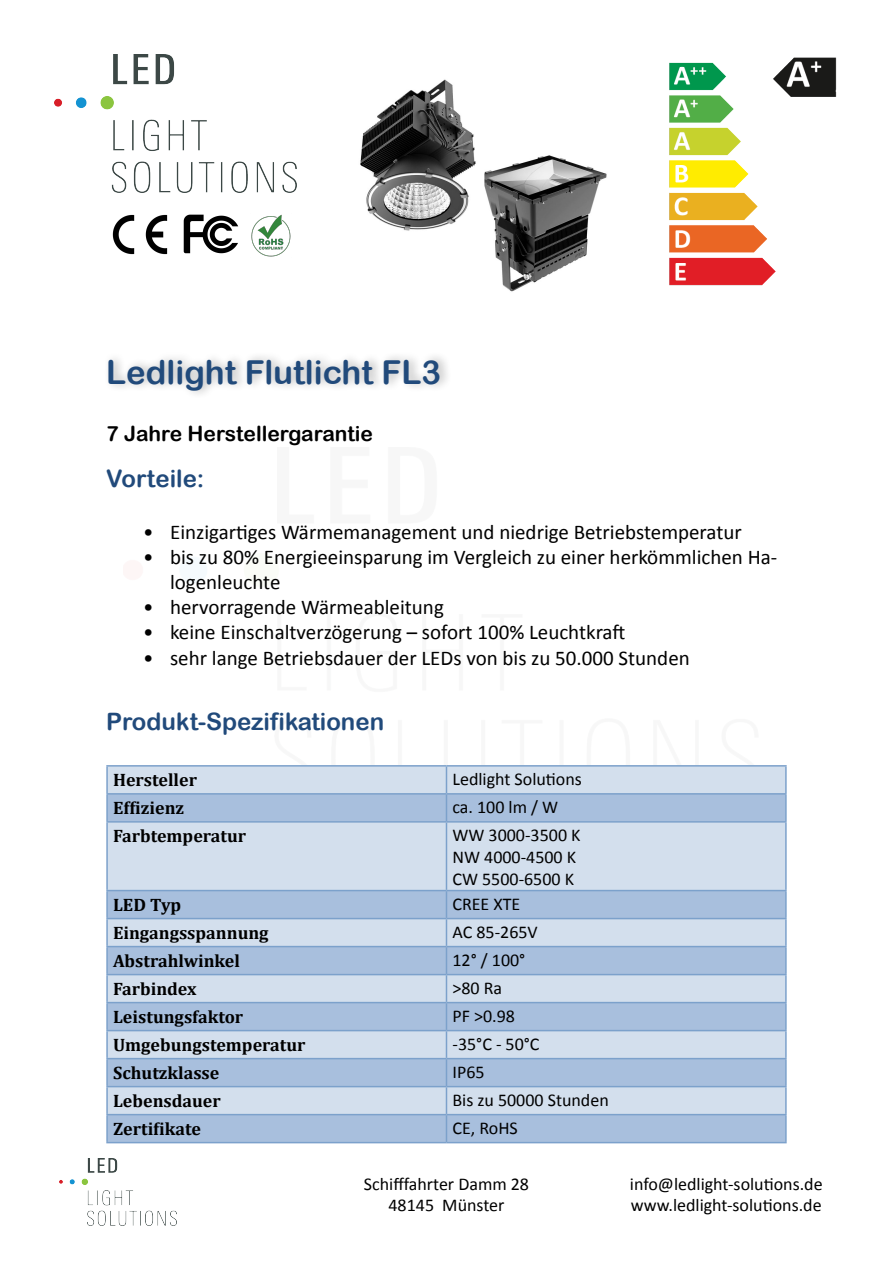
<style>
.page{position:relative;width:893px;height:1263px;background:#fff}
.page>*{position:absolute;margin:0;border:0;box-sizing:border-box;transform-origin:0 0}
.t1{font:33px "Arial Rounded MT Bold";color:#214a7b}
.t2{font:24px "Arial Rounded MT Bold";color:#214a7b}
.t3{font:21px/25.2px "Calibri";color:#000}
.t4{font:21px "Arial Rounded MT Bold";color:#000}
.t5{font:18px/21.6px "Calibri";color:#000}
.t6{font:700 18px "Cambria";color:#000}
</style>
<div class="page">
<img style="left:60px;top:1158px;width:116px;height:67px">
<img style="left:669px;top:57px;width:168px;height:229px">
<img style="left:54px;top:54px;width:242px;height:139px">
<img style="left:112px;top:214px;width:56px;height:41px">
<img style="left:183px;top:214px;width:56px;height:40px">
<img style="left:251px;top:214px;width:40px;height:43px">
<img style="left:360px;top:79px;width:247px;height:213px">
<div style="left:104px;top:351px;width:349px;height:49px;background:#000;opacity:.3"></div>
<div style="left:108px;top:767px;width:677px;height:26px;background:#d3dfed"></div>
<svg style="left:108px;top:795px;width:677px;height:347px"></svg>
<hr style="left:106px;top:765px;width:340px;height:2px;background:#7ca1cb">
<hr style="left:106px;top:767px;width:2px;height:26px;background:#7ca1cb">
<hr style="left:446px;top:765px;width:341px;height:2px;background:#7ca1cb">
<hr style="left:785px;top:767px;width:2px;height:26px;background:#7ca1cb">
<hr style="left:106px;top:793px;width:340px;height:2px;background:#7ca1cb">
<hr style="left:106px;top:795px;width:2px;height:26px;background:#7ca1cb">
<hr style="left:446px;top:793px;width:341px;height:2px;background:#7ca1cb">
<svg style="left:446px;top:767px;width:1px;height:54px"></svg>
<hr style="left:785px;top:795px;width:2px;height:26px;background:#7ca1cb">
<hr style="left:106px;top:821px;width:340px;height:2px;background:#7ca1cb">
<hr style="left:106px;top:823px;width:2px;height:67px;background:#7ca1cb">
<hr style="left:446px;top:821px;width:341px;height:2px;background:#7ca1cb">
<hr style="left:446px;top:823px;width:1px;height:67px;background:#7ca1cb">
<hr style="left:785px;top:823px;width:2px;height:67px;background:#7ca1cb">
<hr style="left:106px;top:890px;width:340px;height:1px;background:#7ca1cb">
<hr style="left:106px;top:891px;width:2px;height:27px;background:#7ca1cb">
<hr style="left:446px;top:890px;width:341px;height:1px;background:#7ca1cb">
<hr style="left:785px;top:891px;width:2px;height:27px;background:#7ca1cb">
<hr style="left:106px;top:918px;width:340px;height:1px;background:#7ca1cb">
<hr style="left:106px;top:919px;width:2px;height:27px;background:#7ca1cb">
<hr style="left:446px;top:918px;width:341px;height:1px;background:#7ca1cb">
<hr style="left:785px;top:919px;width:2px;height:27px;background:#7ca1cb">
<hr style="left:106px;top:946px;width:340px;height:1px;background:#7ca1cb">
<hr style="left:106px;top:947px;width:2px;height:27px;background:#7ca1cb">
<hr style="left:446px;top:946px;width:341px;height:1px;background:#7ca1cb">
<hr style="left:785px;top:947px;width:2px;height:27px;background:#7ca1cb">
<hr style="left:106px;top:974px;width:340px;height:1px;background:#7ca1cb">
<hr style="left:106px;top:975px;width:2px;height:27px;background:#7ca1cb">
<hr style="left:446px;top:974px;width:341px;height:1px;background:#7ca1cb">
<hr style="left:785px;top:975px;width:2px;height:27px;background:#7ca1cb">
<hr style="left:106px;top:1002px;width:340px;height:1px;background:#7ca1cb">
<hr style="left:106px;top:1003px;width:2px;height:27px;background:#7ca1cb">
<hr style="left:446px;top:1002px;width:341px;height:1px;background:#7ca1cb">
<hr style="left:785px;top:1003px;width:2px;height:27px;background:#7ca1cb">
<hr style="left:106px;top:1030px;width:340px;height:1px;background:#7ca1cb">
<hr style="left:106px;top:1031px;width:2px;height:27px;background:#7ca1cb">
<hr style="left:446px;top:1030px;width:341px;height:1px;background:#7ca1cb">
<hr style="left:785px;top:1031px;width:2px;height:27px;background:#7ca1cb">
<hr style="left:106px;top:1058px;width:340px;height:1px;background:#7ca1cb">
<hr style="left:106px;top:1059px;width:2px;height:27px;background:#7ca1cb">
<hr style="left:446px;top:1058px;width:341px;height:1px;background:#7ca1cb">
<hr style="left:785px;top:1059px;width:2px;height:27px;background:#7ca1cb">
<hr style="left:106px;top:1086px;width:340px;height:1px;background:#7ca1cb">
<hr style="left:106px;top:1087px;width:2px;height:27px;background:#7ca1cb">
<hr style="left:446px;top:1086px;width:341px;height:1px;background:#7ca1cb">
<hr style="left:785px;top:1087px;width:2px;height:27px;background:#7ca1cb">
<hr style="left:106px;top:1114px;width:340px;height:1px;background:#7ca1cb">
<hr style="left:106px;top:1115px;width:2px;height:27px;background:#7ca1cb">
<hr style="left:446px;top:1114px;width:341px;height:1px;background:#7ca1cb">
<svg style="left:446px;top:891px;width:1px;height:251px"></svg>
<hr style="left:785px;top:1115px;width:2px;height:27px;background:#7ca1cb">
<hr style="left:106px;top:1142px;width:340px;height:1px;background:#7ca1cb">
<hr style="left:446px;top:1142px;width:341px;height:1px;background:#7ca1cb">
<h1 class="t1" style="left:106px;top:353px;width:336px">Ledlight Flutlicht FL3</h1>
<p class="t4" style="left:106px;top:421px;width:268px">7 Jahre Herstellergarantie</p>
<p class="t2" style="left:106px;top:465px;width:100px">Vorteile:</p>
<p class="t3" style="left:143px;top:519px;width:600px">• Einzigartiges Wärmemanagement und niedrige Betriebstemperatur</p>
<p class="t3" style="left:170px;top:544px;width:609px;text-indent:-27px">• bis zu 80% Energieeinsparung im Vergleich zu einer herkömmlichen Ha&shy;logenleuchte</p>
<p class="t3" style="left:143px;top:595px;width:302px">• hervorragende Wärmeableitung</p>
<p class="t3" style="left:143px;top:620px;width:484px">• keine Einschaltverzögerung – sofort 100% Leuchtkraft</p>
<p class="t3" style="left:143px;top:645px;width:548px">• sehr lange Betriebsdauer der LEDs von bis zu 50.000 Stunden</p>
<p class="t2" style="left:106px;top:707px;width:279px">Produkt-Spezifikationen</p>
<p class="t6" style="left:113px;top:767px;width:85px">Hersteller</p>
<p class="t5" style="left:452px;top:769px;width:131px">Ledlight Solutions</p>
<p class="t6" style="left:113px;top:795px;width:73px">Effizienz</p>
<p class="t5" style="left:452px;top:797px;width:107px">ca. 100 lm / W</p>
<p class="t6" style="left:113px;top:823px;width:135px">Farbtemperatur</p>
<p class="t5" style="left:452px;top:825px;width:130px">WW 3000-3500 K<br>NW 4000-4500 K<br>CW 5500-6500 K</p>
<p class="t6" style="left:113px;top:892px;width:70px">LED Typ</p>
<p class="t5" style="left:452px;top:893px;width:69px">CREE XTE</p>
<p class="t6" style="left:113px;top:920px;width:157px">Eingangsspannung</p>
<p class="t5" style="left:452px;top:921px;width:87px">AC 85-265V</p>
<p class="t6" style="left:113px;top:948px;width:128px">Abstrahlwinkel</p>
<p class="t5" style="left:452px;top:949px;width:74px">12° / 100°</p>
<p class="t6" style="left:113px;top:976px;width:85px">Farbindex</p>
<p class="t5" style="left:452px;top:977px;width:51px">&gt;80 Ra</p>
<p class="t6" style="left:113px;top:1004px;width:132px">Leistungsfaktor</p>
<p class="t5" style="left:452px;top:1005px;width:64px">PF &gt;0.98</p>
<p class="t6" style="left:113px;top:1032px;width:194px">Umgebungstemperatur</p>
<p class="t5" style="left:452px;top:1033px;width:89px">-35°C - 50°C</p>
<p class="t6" style="left:113px;top:1060px;width:108px">Schutzklasse</p>
<p class="t5" style="left:452px;top:1061px;width:34px">IP65</p>
<p class="t6" style="left:113px;top:1088px;width:109px">Lebensdauer</p>
<p class="t5" style="left:452px;top:1089px;width:158px">Bis zu 50000 Stunden</p>
<p class="t6" style="left:113px;top:1116px;width:89px">Zertifikate</p>
<p class="t5" style="left:452px;top:1117px;width:67px">CE, RoHS</p>
<p class="t5" style="left:364px;top:1173px;width:167px;text-align:center">Schifffahrter Damm 28<br>48145 Münster</p>
<p class="t5" style="left:630px;top:1173px;width:194px">info@ledlight-solutions.de www.ledlight-solutions.de</p>
</div>
